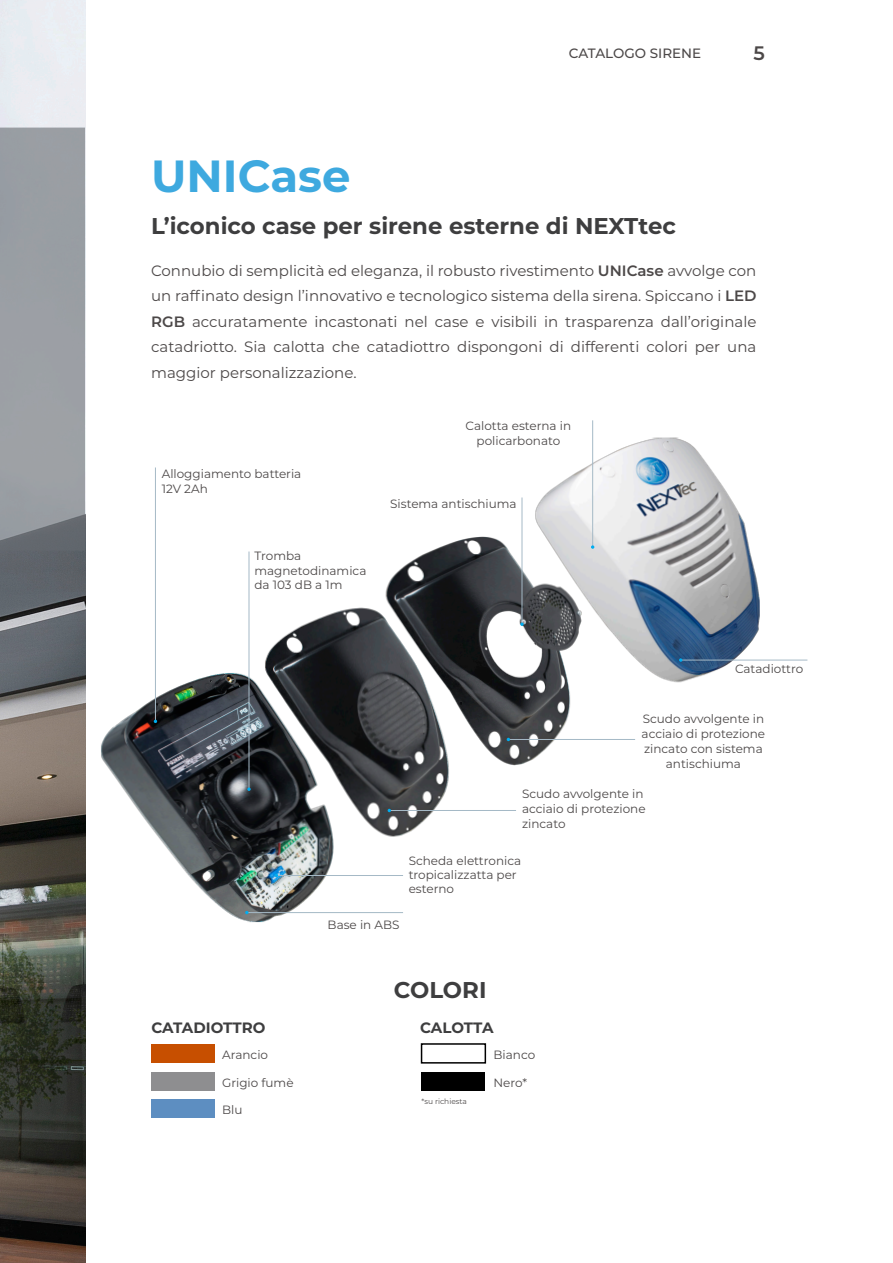
<style>
.page{position:relative;width:893px;height:1263px;background:#fff}
.page>*{position:absolute;margin:0;border:0;box-sizing:border-box;transform-origin:0 0}
.t1{font:700 45px "Montserrat";color:#3ea9df}
.t2{font:700 22.8px "Montserrat";color:#3e3e3f}
.t3{font:600 19.5px "Montserrat";color:#4c4848}
.t4{font:15px/25.5px "Montserrat";color:#4c4848;text-align:justify}
.t5{font:700 15px "Montserrat";letter-spacing:-.005em;color:#3e3e3f}
.t6{font:500 13.5px "Montserrat";color:#4c4848}
.t7{font:12px/15px "Montserrat";color:#4c4848}
.t8{font:7.5px "Montserrat";color:#4c4848}
.s1{font-weight:600}
</style>
<div class="page">
<img style="left:0;top:0;width:85px;height:1263px">
<img style="left:101px;top:437px;width:660px;height:486px">
<hr style="left:276px;top:875px;width:127px;height:1px;background:#a5b9c6">
<hr style="left:249px;top:551px;width:1px;height:238px;background:#a5b9c6">
<svg style="left:247px;top:787px;width:4px;height:4px"></svg>
<hr style="left:389px;top:810px;width:127px;height:1px;background:#a5b9c6">
<hr style="left:508px;top:739px;width:127px;height:1px;background:#a5b9c6">
<hr style="left:592px;top:420px;width:1px;height:127px;background:#a5b9c6">
<svg style="left:591px;top:545px;width:3px;height:4px"></svg>
<hr style="left:522px;top:497px;width:1px;height:127px;background:#a5b9c6">
<svg style="left:520px;top:622px;width:4px;height:4px"></svg>
<hr style="left:155px;top:467px;width:1px;height:254px;background:#a5b9c6">
<div style="left:152px;top:1044px;width:63px;height:19px;background:#c74f00"></div>
<div style="left:152px;top:1071px;width:63px;height:19px;background:#8e8e90"></div>
<div style="left:152px;top:1099px;width:63px;height:19px;background:#5d8ec1"></div>
<div style="left:421px;top:1043px;width:65px;height:20px;border:2px solid #000"></div>
<div style="left:422px;top:1071px;width:63px;height:19px;background:#000"></div>
<div style="left:0;top:128px;width:85px;height:423px;background:#9a9ea3"></div>
<hr style="left:681px;top:660px;width:126px;height:1px;background:#a5b9c6">
<svg style="left:679px;top:658px;width:3px;height:4px"></svg>
<hr style="left:247px;top:912px;width:156px;height:1px;background:#a5b9c6">
<svg style="left:245px;top:911px;width:4px;height:3px"></svg>
<p class="t6" style="left:569px;top:44px;width:134px">CATALOGO SIRENE</p>
<h3 class="t3" style="left:753px;top:39px;width:13px">5</h3>
<h1 class="t1" style="left:151px;top:143px;width:201px">UNICase</h1>
<h2 class="t2" style="left:151px;top:209px;width:526px">L’iconico case per sirene esterne di NEXTtec</h2>
<p class="t4" style="left:151px;top:257px;width:607px">Connubio di semplicità ed eleganza, il robusto rivestimento <span class="s1">UNICase</span> avvolge con un raffinato design l’innovativo e tecnologico sistema della sirena. Spiccano i <span class="s1">LED RGB</span> accuratamente incastonati nel case e visibili in trasparenza dall’originale catadriotto. Sia calotta che catadiottro dispongoni di differenti colori per una maggior personalizzazione.</p>
<p class="t7" style="left:162px;top:465px;width:141px">Alloggiamento batteria<br>12V 2Ah</p>
<p class="t7" style="left:254px;top:549px;width:113px;line-height:14.2px">Tromba magnetodinamica da 103 dB a 1m</p>
<p class="t7" style="left:466px;top:418px;width:107px;text-align:center">Calotta esterna in policarbonato</p>
<p class="t7" style="left:390px;top:495px;width:128px">Sistema antischiuma</p>
<p class="t7" style="left:735px;top:661px;width:70px">Catadiottro</p>
<p class="t7" style="left:642px;top:711px;width:125px;text-align:center">Scudo avvolgente in acciaio di protezione zincato con sistema antischiuma</p>
<p class="t7" style="left:522px;top:786px;width:125px">Scudo avvolgente in acciaio di protezione zincato</p>
<p class="t7" style="left:409px;top:853px;width:114px;line-height:14.2px">Scheda elettronica tropicalizzatta per esterno</p>
<p class="t7" style="left:328px;top:916px;width:73px">Base in ABS</p>
<h2 class="t2" style="left:394px;top:973px;width:94px">COLORI</h2>
<p class="t5" style="left:152px;top:1016px;width:116px">CATADIOTTRO</p>
<p class="t5" style="left:420px;top:1016px;width:75px">CALOTTA</p>
<p class="t7" style="left:222px;top:1047px;width:48px">Arancio</p>
<p class="t7" style="left:222px;top:1075px;width:73px">Grigio fumè</p>
<p class="t7" style="left:222px;top:1101px;width:22px">Blu</p>
<p class="t7" style="left:493px;top:1047px;width:43px">Bianco</p>
<p class="t7" style="left:493px;top:1075px;width:35px">Nero*</p>
<p class="t8" style="left:422px;top:1096px;width:47px">*su richiesta</p>
</div>
